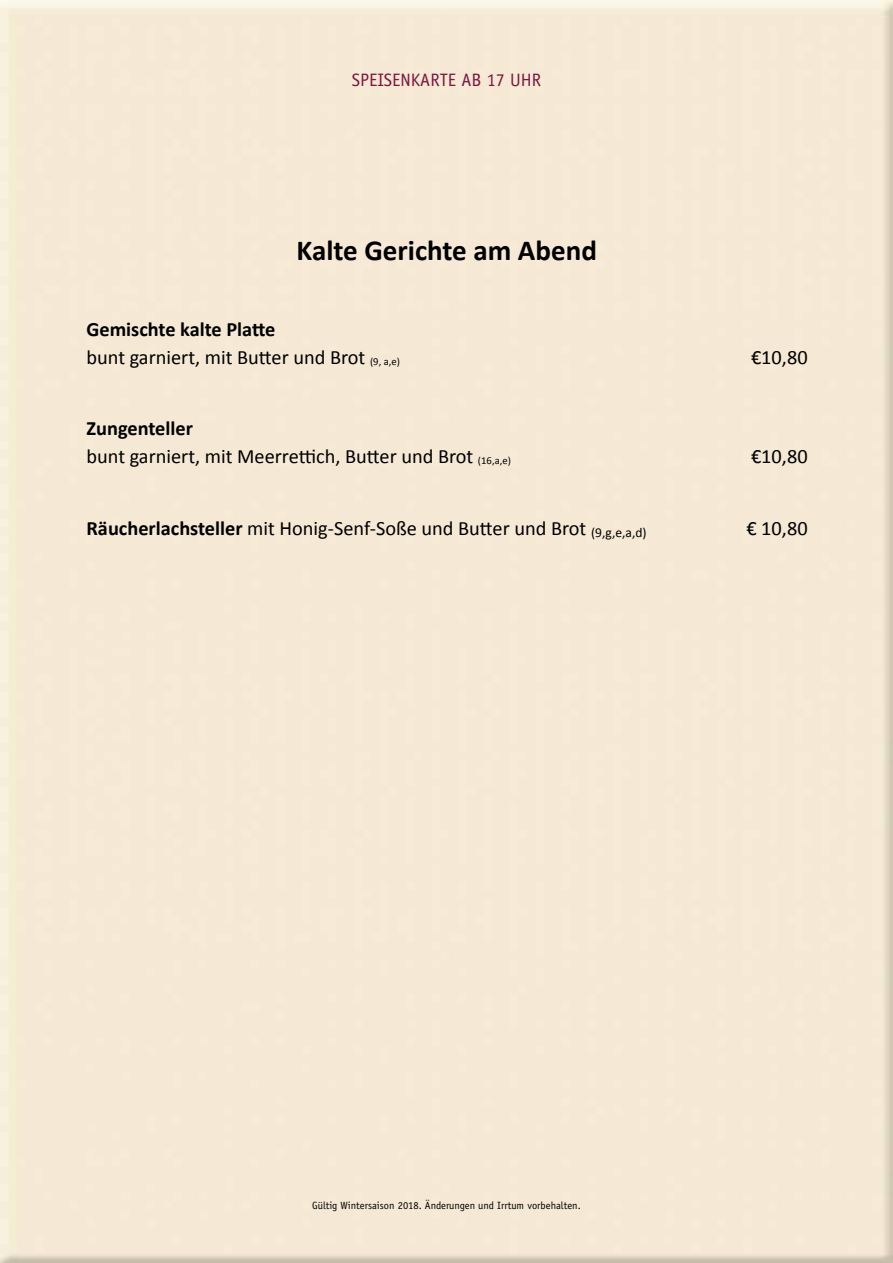
<style>
.page{position:relative;width:893px;height:1263px;background:#fff}
.page>*{position:absolute;margin:0;border:0;box-sizing:border-box;transform-origin:0 0}
.t1{font:700 29.1px "Calibri";color:#000}
.t2{font:20.4px/28.5px "Calibri";color:#000}
.t3{font:18px "Officina Sans";color:#7b163d}
.t4{font:10.5px "Officina Sans";color:#000}
.s1{font-weight:700}
.s2{font-size:10.65px}
</style>
<div class="page">
<div style="left:9px;top:217px;width:871px;height:384px;background:#f5e8d5"></div>
<p class="t3" style="left:352px;top:69px;width:191px">SPEISENKARTE AB 17 UHR</p>
<h1 class="t1" style="left:297px;top:233px;width:302px">Kalte Gerichte am Abend</h1>
<p class="t2" style="left:87px;top:313px;width:315px"><span class="s1">Gemischte kalte PlaLe<br></span>bunt garniert, mit BuHer und Brot <span class="s2">(9, a,e)</span></p>
<p class="t2" style="left:87px;top:412px;width:426px"><span class="s1">Zungenteller<br></span>bunt garniert, mit Meerre^ch, BuHer und Brot <span class="s2">(16,a,e)</span></p>
<p class="t2" style="left:751px;top:342px;width:58px">€10,80</p>
<p class="t2" style="left:751px;top:441px;width:58px">€10,80</p>
<p class="t2" style="left:87px;top:513px;width:562px"><span class="s1">Räucherlachsteller</span> mit Honig--‐Senf--‐Soße und BuHer und Brot <sub>(9,g,e,a,d)</sub></p>
<p class="t2" style="left:746px;top:513px;width:63px">€ 10,80</p>
<p class="t4" style="left:312px;top:1199px;width:270px">Gültig Wintersaison 2018. Änderungen und Irrtum vorbehalten.</p>
</div>
